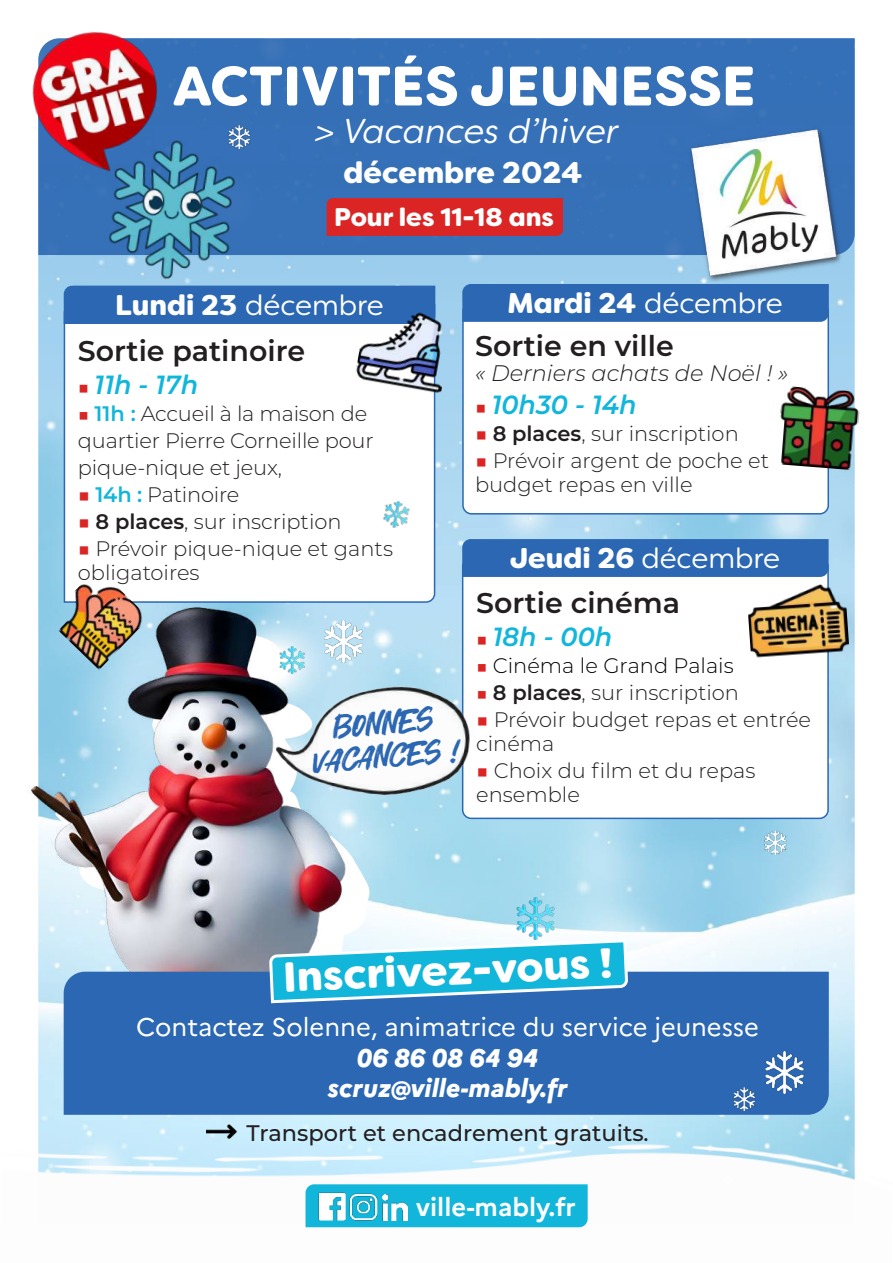
<style>
.page{position:relative;width:893px;height:1263px;background:#fff}
.page>*{position:absolute;margin:0;border:0;box-sizing:border-box;transform-origin:0 0}
.t1{font:900 55.5px "Filson Soft";color:#fff}
.t2{font:900 42px "Filson Soft";color:#fff}
.t3{font:italic 34.5px "Filson Soft";color:#fff}
.t4{font:30px/33px "Energy Station";color:#2b67b2;text-align:center}
.t5{font:900 30px "Filson Soft";color:#fff}
.t6{font:28.5px "Filson Soft";color:#fff}
.t7{font:600 28.5px "Montserrat";color:#231f20}
.t8{font:italic 600 26.25px "Montserrat";color:#11b6da}
.t9{font:25.5px "Marianne";color:#fff}
.t10{font:italic 800 25.5px/30.6px "Marianne";color:#fff;text-align:center}
.t11{font:900 25.5px "Filson Soft";color:#fff}
.t12{font:700 25.5px "Marianne";color:#fff}
.t13{font:500 22.5px "Montserrat";color:#231f20}
.t14{font:italic 300 22.5px "Montserrat";color:#231f20}
.t15{font:300 21px/24px "Montserrat";color:#231f20}
.t16{font:300 21px "Montserrat";color:#000001}
.s1{font-weight:900}
.s2{font-weight:300;font-size:20.1px;color:#db2525}
.s3{font-style:italic;font-size:19.5px;color:#db2525}
.s4{font-weight:600;color:#11b6da}
.s5{font-style:italic;color:#db2525}
.s6{font-weight:600}
</style>
<div class="page">
<img style="left:38px;top:255px;width:817px;height:851px">
<img style="left:38px;top:1106px;width:817px;height:122px">
<div style="left:306px;top:1184px;width:282px;height:43px;background:#11b6da"></div>
<img style="left:319px;top:1193px;width:27px;height:27px">
<img style="left:350px;top:1193px;width:27px;height:27px">
<img style="left:382px;top:1195px;width:25px;height:25px">
<div style="left:38px;top:38px;width:817px;height:217px;background:#3570b7"></div>
<div style="left:327px;top:198px;width:236px;height:38px;background:#db2525"></div>
<svg style="left:63px;top:303px;width:373px;height:292px"></svg>
<div style="left:64px;top:286px;width:371px;height:38px;background:#2b67b2"></div>
<div style="left:463px;top:303px;width:365px;height:211px;background:#fff;border-radius:9px"></div>
<div style="left:462px;top:302px;width:367px;height:212px;border:2px solid #2b67b2;border-radius:9px"></div>
<div style="left:462px;top:284px;width:367px;height:38px;background:#2b67b2"></div>
<img style="left:32px;top:31px;width:132px;height:152px">
<img style="left:686px;top:125px;width:159px;height:157px">
<div style="left:463px;top:558px;width:365px;height:260px;background:#fff;border-radius:9px"></div>
<div style="left:462px;top:539px;width:367px;height:38px;background:#2b67b2"></div>
<img style="left:29px;top:595px;width:407px;height:454px">
<div style="left:64px;top:972px;width:765px;height:143px;background:#2b67b2"></div>
<svg style="left:270px;top:938px;width:359px;height:67px;background:#47b7d9"></svg>
<img style="left:268px;top:668px;width:202px;height:144px">
<img style="left:206px;top:1113px;width:31px;height:37px">
<img style="left:745px;top:568px;width:106px;height:105px">
<img style="left:47px;top:568px;width:102px;height:102px">
<img style="left:353px;top:298px;width:102px;height:101px">
<img style="left:780px;top:386px;width:80px;height:84px">
<img style="left:732px;top:1087px;width:23px;height:23px">
<img style="left:763px;top:1052px;width:42px;height:42px">
<img style="left:514px;top:897px;width:43px;height:42px">
<img style="left:279px;top:646px;width:27px;height:27px">
<img style="left:381px;top:499px;width:31px;height:31px">
<img style="left:228px;top:125px;width:23px;height:24px">
<img style="left:106px;top:135px;width:133px;height:150px">
<img style="left:322px;top:620px;width:43px;height:43px">
<img style="left:763px;top:831px;width:24px;height:23px">
<h1 class="t1" style="left:173px;top:50px;width:584px">ACTIVITÉS JEUNESSE</h1>
<h3 class="t3" style="left:312px;top:109px;width:313px">&gt; Vacances d’hiver</h3>
<h3 class="t5" style="left:344px;top:153px;width:240px">décembre 2024</h3>
<p class="t11" style="left:334px;top:201px;width:221px">Pour les 11-18 ans</p>
<h3 class="t6" style="left:115px;top:287px;width:270px"><span class="s1">Lundi 23</span> décembre</h3>
<h3 class="t6" style="left:507px;top:285px;width:277px"><span class="s1">Mardi 24</span> décembre</h3>
<h3 class="t7" style="left:78px;top:330px;width:229px">Sortie patinoire</h3>
<p class="t8" style="left:78px;top:366px;width:122px"><span class="s2">■</span> 11h - 17h</p>
<p class="t15" style="left:78px;top:399px;width:297px;line-height:27px"><span class="s3">■</span> <span class="s4">11h :</span> Accueil à la maison de quartier Pierre Corneille pour pique-nique et jeux,</p>
<p class="t15" style="left:78px;top:481px;width:163px"><span class="s5">■</span> <span class="s4">14h :</span> Patinoire</p>
<p class="t15" style="left:78px;top:508px;width:265px"><span class="s5">■</span> <span class="s6">8 places</span>, sur inscription</p>
<p class="t15" style="left:78px;top:535px;width:317px"><span class="s5">■</span> Prévoir pique-nique et gants obligatoires</p>
<h3 class="t4" style="left:310px;top:714px;width:148px;rotate:-4deg">Bonnes vacances !</h3>
<h3 class="t7" style="left:475px;top:325px;width:200px">Sortie en ville</h3>
<p class="t14" style="left:475px;top:358px;width:315px">« Derniers achats de Noël ! »</p>
<p class="t8" style="left:475px;top:386px;width:163px"><span class="s2">■</span> 10h30 - 14h</p>
<p class="t15" style="left:475px;top:421px;width:265px"><span class="s5">■</span> <span class="s6">8 places</span>, sur inscription</p>
<p class="t15" style="left:475px;top:448px;width:296px"><span class="s5">■</span> Prévoir argent de poche et budget repas en ville</p>
<h3 class="t6" style="left:510px;top:540px;width:271px"><span class="s1">Jeudi 26</span> décembre</h3>
<h3 class="t7" style="left:476px;top:583px;width:206px">Sortie cinéma</h3>
<p class="t8" style="left:476px;top:618px;width:138px"><span class="s2">■</span> 18h - 00h</p>
<p class="t16" style="left:476px;top:651px;width:259px"><span class="s3">■</span> Cinéma le Grand Palais</p>
<p class="t15" style="left:476px;top:680px;width:264px"><span class="s3">■</span> <span class="s6">8 places</span>, sur inscription</p>
<p class="t15" style="left:476px;top:707px;width:337px"><span class="s5">■</span> Prévoir budget repas et entrée cinéma</p>
<p class="t15" style="left:476px;top:758px;width:281px"><span class="s5">■</span> Choix du film et du repas ensemble</p>
<h2 class="t2" style="left:282px;top:949px;width:331px;rotate:-2deg">Inscrivez-vous !</h2>
<p class="t9" style="left:136px;top:1007px;width:624px">Contactez Solenne, animatrice du service jeunesse</p>
<p class="t10" style="left:328px;top:1040px;width:241px">06 86 08 64 94 scruz@ville-mably.fr</p>
<p class="t13" style="left:247px;top:1117px;width:404px">Transport et encadrement gratuits.</p>
<p class="t12" style="left:416px;top:1187px;width:161px">ville-mably.fr</p>
</div>
